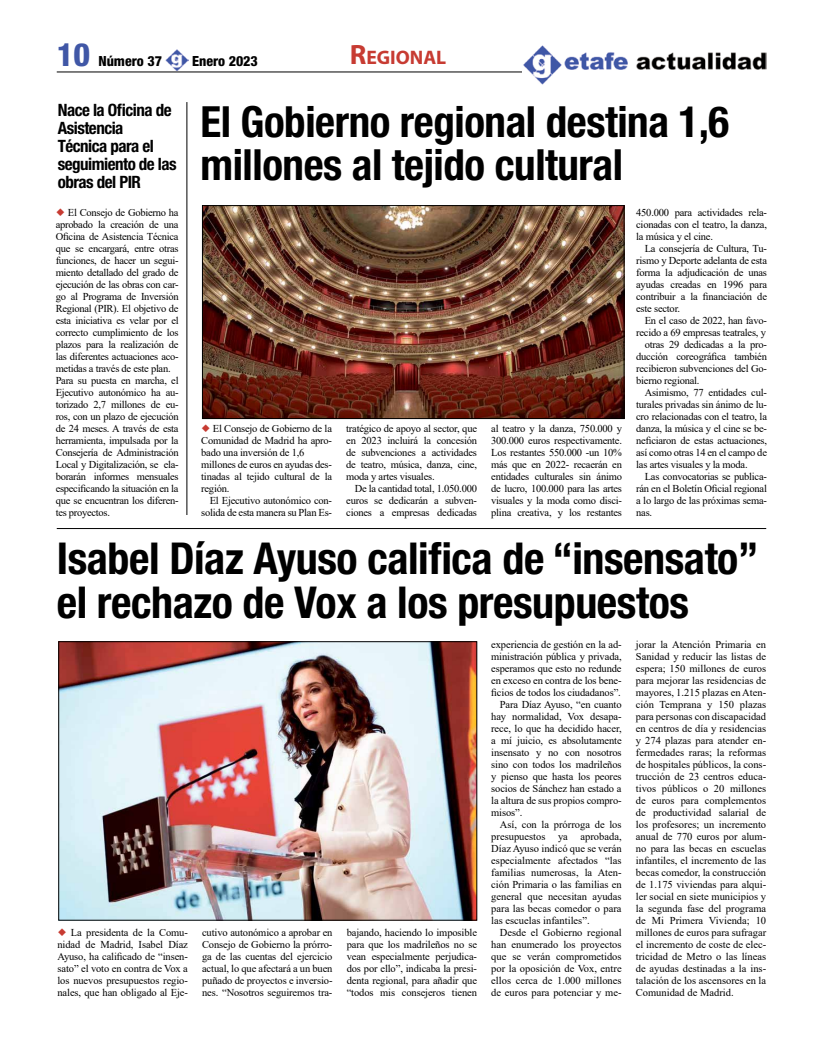
<style>
.page{position:relative;width:823px;height:1049px;background:#fff}
.page>*{position:absolute;margin:0;border:0;box-sizing:border-box;transform-origin:0 0}
.t1{font:700 condensed 44px/44px "Helvetica Neue";letter-spacing:-.01em;color:#000}
.t2{font:700 condensed 43px/43px "Helvetica Neue";letter-spacing:-.01em;color:#000}
.t3{font:800 condensed 32px "Helvetica Neue";color:#4057a6}
.t4{font:700 19.6px "Myriad Pro";color:#c73b32}
.t5{font:700 condensed 17px/18px "Helvetica Neue";letter-spacing:-.03em;color:#000}
.t6{font:800 condensed 14px "Helvetica Neue";color:#000}
.t7{font:10.5px/12px "Times New Roman";letter-spacing:-.02em;color:#000;text-align:justify}
.t8{font:10.5px "Times New Roman";color:#000}
.s1{font-size:28px}
</style>
<div class="page">
<img style="left:166px;top:49px;width:22px;height:22px">
<hr style="left:57px;top:72px;width:708px;height:1px;background:#000">
<img style="left:521px;top:45px;width:244px;height:40px">
<hr style="left:57px;top:528px;width:708px;height:1px;background:#000">
<img style="left:204px;top:207px;width:418px;height:210px">
<div style="left:202px;top:205px;width:422px;height:214px;border:1px solid #000"></div>
<hr style="left:186px;top:102px;width:1px;height:413px;background:#000">
<img style="left:60px;top:643px;width:415px;height:275px">
<div style="left:58px;top:641px;width:419px;height:279px;border:1px solid #000"></div>
<h3 class="t3" style="left:57px;top:34px;width:35px">10</h3>
<h3 class="t6" style="left:98px;top:52px;width:65px">Número 37</h3>
<h3 class="t6" style="left:192px;top:52px;width:67px">Enero 2023</h3>
<h3 class="t4" style="left:349px;top:45px;width:98px"><span class="s1">R</span>EGIONAL</h3>
<h3 class="t5" style="left:58px;top:101px;width:120px">Nace la Oficina de<br>Asistencia<br>Técnica para el seguimiento de las obras del PIR</h3>
<p class="t7" style="left:56px;top:206px;width:124px;text-align:left;text-indent:12px">El Consejo de Gobierno ha aprobado la creación de una<br>Oficina de Asistencia Técnica que se encargará, entre otras funciones, de hacer un segui&shy;miento detallado del grado de ejecución de las obras con car&shy;go al Programa de Inversión<br>Regional (PIR). El objetivo de esta iniciativa es velar por el correcto cumplimiento de los plazos para la realización de las diferentes actuaciones aco&shy;metidas a través de este plan.<br>Para su puesta en marcha, el<br>Ejecutivo autonómico ha au&shy;torizado 2,7 millones de eu&shy;ros, con un plazo de ejecución de 24 meses. A través de esta herramienta, impulsada por la<br>Consejería de Administración<br>Local y Digitalización, se ela&shy;borarán informes mensuales especificando la situación en la que se encuentran los diferen&shy;tes proyectos.</p>
<h2 class="t2" style="left:200px;top:99px;width:530px">El Gobierno regional destina 1,6 millones al tejido cultural</h2>
<p class="t7" style="left:201px;top:422px;width:132px;text-align:left;text-indent:12px">El Consejo de Gobierno de la<br>Comunidad de Madrid ha apro&shy;bado una inversión de 1,6 millones de euros en ayudas des&shy;tinadas al tejido cultural de la región.</p>
<p class="t7" style="left:201px;top:494px;width:132px;text-align:right">El Ejecutivo autonómico con&shy;solida de esta manera su Plan Es-</p>
<p class="t7" style="left:346px;top:422px;width:132px">tratégico de apoyo al sector, que en 2023 incluirá la concesión de subvenciones a actividades de teatro, música, danza, cine, moda y artes visuales.</p>
<p class="t7" style="left:346px;top:482px;width:132px;text-indent:9px">De la cantidad total, 1.050.000 euros se dedicarán a subven&shy;ciones a empresas dedicadas</p>
<p class="t7" style="left:491px;top:422px;width:132px">al teatro y la danza, 750.000 y 300.000 euros respectivamente.<br>Los restantes 550.000 -un 10% más que en 2022- recaerán en entidades culturales sin ánimo de lucro, 100.000 para las artes visuales y la moda como disci&shy;plina creativa, y los restantes</p>
<p class="t7" style="left:635px;top:206px;width:132px">450.000 para actividades rela&shy;cionadas con el teatro, la danza, la música y el cine.</p>
<p class="t7" style="left:635px;top:242px;width:132px;text-indent:9px">La consejería de Cultura, Tu&shy;rismo y Deporte adelanta de esta forma la adjudicación de unas ayudas creadas en 1996 para contribuir a la financiación de este sector.</p>
<p class="t7" style="left:644px;top:314px;width:124px">En el caso de 2022, han favo-</p>
<p class="t7" style="left:635px;top:326px;width:131px">recido a 69 empresas teatrales, y</p>
<p class="t7" style="left:644px;top:338px;width:124px">otras 29 dedicadas a la pro-</p>
<p class="t7" style="left:635px;top:350px;width:132px">ducción coreográfica también</p>
<p class="t7" style="left:635px;top:362px;width:132px">recibieron subvenciones del Go-</p>
<p class="t7" style="left:635px;top:374px;width:65px">bierno regional.</p>
<p class="t7" style="left:644px;top:386px;width:124px">Asimismo, 77 entidades cul-</p>
<p class="t7" style="left:635px;top:398px;width:132px">turales privadas sin ánimo de lu-</p>
<p class="t7" style="left:635px;top:410px;width:132px">cro relacionadas con el teatro, la</p>
<p class="t7" style="left:635px;top:422px;width:132px">danza, la música y el cine se be-</p>
<p class="t7" style="left:635px;top:434px;width:132px">neficiaron de estas actuaciones,</p>
<p class="t7" style="left:635px;top:446px;width:132px">así como otras 14 en el campo de</p>
<p class="t7" style="left:635px;top:458px;width:113px">las artes visuales y la moda.</p>
<p class="t7" style="left:644px;top:470px;width:124px">Las convocatorias se publica-</p>
<p class="t7" style="left:635px;top:482px;width:132px">rán en el Boletín Oficial regional</p>
<p class="t7" style="left:635px;top:494px;width:132px">a lo largo de las próximas sema-</p>
<p class="t7" style="left:635px;top:506px;width:17px">nas.</p>
<h1 class="t1" style="left:57px;top:535px;width:702px">Isabel Díaz Ayuso califica de “insensato” el rechazo de Vox a los presupuestos</h1>
<p class="t7" style="left:57px;top:926px;width:132px;text-indent:13px">La presidenta de la Comu&shy;nidad de Madrid, Isabel Díaz Ayuso, ha calificado de “insen&shy;sato” el voto en contra de Vox a los nuevos presupuestos regio&shy;nales, que han obligado al Eje-</p>
<p class="t7" style="left:202px;top:926px;width:132px">cutivo autonómico a aprobar en Consejo de Gobierno la prórro&shy;ga de las cuentas del ejercicio actual, lo que afectará a un buen puñado de proyectos e inversio&shy;nes. “Nosotros seguiremos tra-</p>
<p class="t7" style="left:346px;top:926px;width:132px">bajando, haciendo lo imposible para que los madrileños no se vean especialmente perjudica&shy;dos por ello”, indicaba la presi&shy;denta regional, para añadir que “todos mis consejeros tienen</p>
<p class="t7" style="left:491px;top:638px;width:132px">experiencia de gestión en la ad-</p>
<p class="t7" style="left:491px;top:650px;width:132px">ministración pública y privada,</p>
<p class="t7" style="left:491px;top:662px;width:132px">esperamos que esto no redunde</p>
<p class="t7" style="left:491px;top:674px;width:132px">en exceso en contra de los bene-</p>
<p class="t7" style="left:491px;top:686px;width:131px">ficios de todos los ciudadanos”.</p>
<p class="t7" style="left:499px;top:698px;width:123px">Para Díaz Ayuso, “en cuanto</p>
<p class="t7" style="left:491px;top:710px;width:132px">hay normalidad, Vox desapa-</p>
<p class="t7" style="left:491px;top:722px;width:132px">rece, lo que ha decidido hacer,</p>
<p class="t7" style="left:491px;top:734px;width:132px">a mí juicio, es absolutamente</p>
<p class="t7" style="left:491px;top:746px;width:132px">insensato y no con nosotros</p>
<p class="t7" style="left:491px;top:758px;width:132px">sino con todos los madrileños</p>
<p class="t7" style="left:491px;top:770px;width:132px">y pienso que hasta los peores</p>
<p class="t7" style="left:491px;top:782px;width:132px">socios de Sánchez han estado a</p>
<p class="t7" style="left:491px;top:794px;width:132px">la altura de sus propios compro-</p>
<p class="t7" style="left:491px;top:806px;width:33px">misos”.</p>
<p class="t8" style="left:499px;top:817px;width:123px">Así, con la prórroga de los</p>
<p class="t8" style="left:491px;top:829px;width:132px">presupuestos ya aprobada,</p>
<p class="t8" style="left:491px;top:841px;width:132px">Díaz Ayuso indicó que se verán</p>
<p class="t8" style="left:491px;top:853px;width:132px">especialmente afectados “las</p>
<p class="t8" style="left:491px;top:865px;width:132px">familias numerosas, la Aten-</p>
<p class="t8" style="left:491px;top:877px;width:132px">ción Primaria o las familias en</p>
<p class="t8" style="left:491px;top:889px;width:132px">general que necesitan ayudas</p>
<p class="t8" style="left:491px;top:901px;width:132px">para las becas comedor o para</p>
<p class="t8" style="left:491px;top:913px;width:100px">las escuelas infantiles”.</p>
<p class="t8" style="left:499px;top:925px;width:123px">Desde el Gobierno regional</p>
<p class="t8" style="left:491px;top:937px;width:132px">han enumerado los proyectos</p>
<p class="t8" style="left:491px;top:949px;width:132px">que se verán comprometidos</p>
<p class="t8" style="left:491px;top:961px;width:132px">por la oposición de Vox, entre</p>
<p class="t8" style="left:491px;top:973px;width:132px">ellos cerca de 1.000 millones</p>
<p class="t8" style="left:491px;top:985px;width:132px">de euros para potenciar y me-</p>
<p class="t7" style="left:635px;top:638px;width:132px">jorar la Atención Primaria en Sanidad y reducir las listas de espera; 150 millones de euros para mejorar las residencias de mayores, 1.215 plazas en Aten&shy;ción Temprana y 150 plazas para personas con discapacidad en centros de día y residencias y 274 plazas para atender en&shy;fermedades raras; la reformas de hospitales públicos, la cons&shy;trucción de 23 centros educa&shy;tivos públicos o 20 millones de euros para complementos de productividad salarial de los profesores; un incremento anual de 770 euros por alum&shy;no para las becas en escuelas infantiles, el incremento de las becas comedor, la construcción de 1.175 viviendas para alqui&shy;ler social en siete municipios y la segunda fase del programa de Mi Primera Vivienda; 10 millones de euros para sufragar el incremento de coste de elec&shy;tricidad de Metro o las líneas de ayudas destinadas a la ins&shy;talación de los ascensores en la Comunidad de Madrid.</p>
</div>
